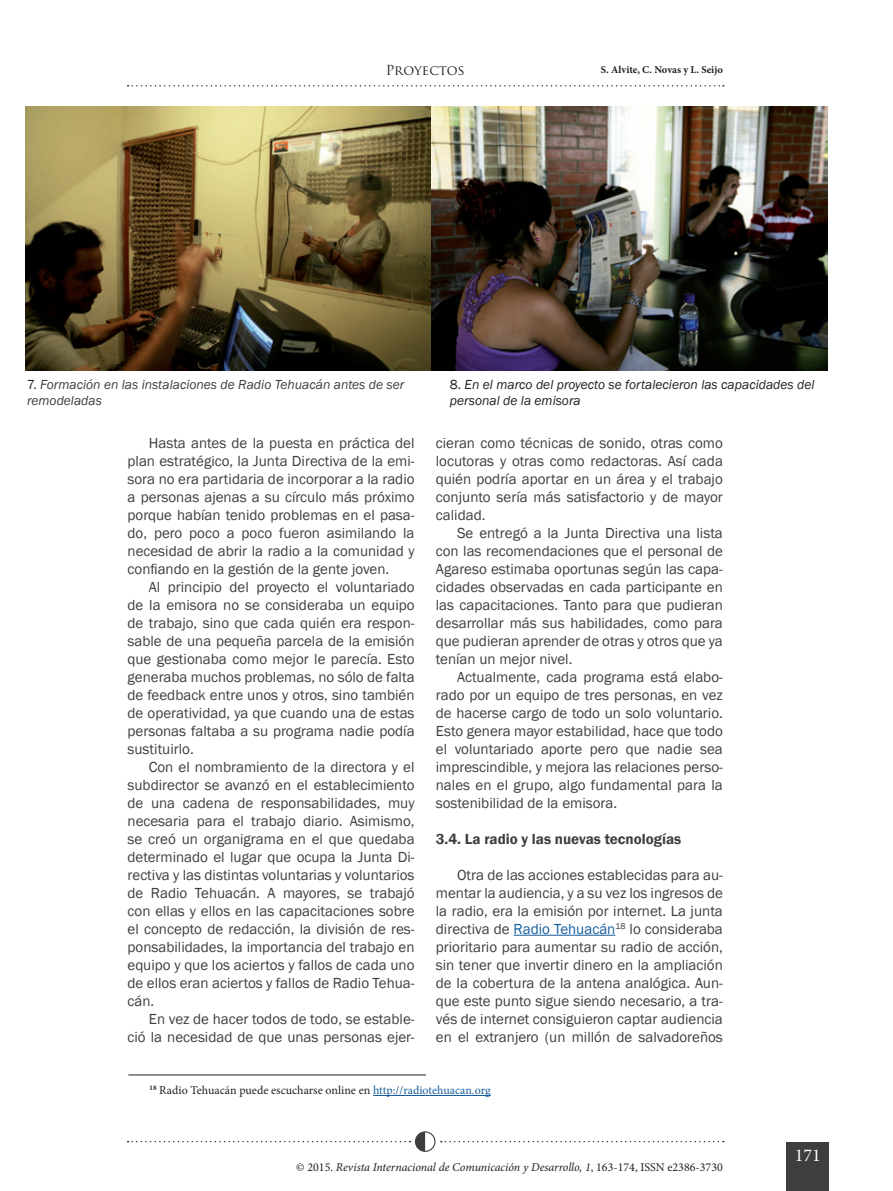
<style>
.page{position:relative;width:893px;height:1191px;background:#fff}
.page>*{position:absolute;margin:0;border:0;box-sizing:border-box;transform-origin:0 0}
.t1{font:18px "Minion Pro";color:#fff}
.t2{font:15px/18px "Franklin Gothic";color:#3e3e3f;text-align:justify}
.t3{font:600 15px "Franklin Gothic";color:#3e3e3f}
.t4{font:italic 13.5px/16.5px "Franklin Gothic";color:#231f20}
.t5{font:italic 13.5px/16.5px "Franklin Gothic";color:#3e3e3f}
.t6{font:13.5px "Trajan Pro";color:#231f20}
.t7{font:italic 12px "Minion Pro";letter-spacing:-.005em;color:#231f20}
.t8{font:12px "Minion Pro";color:#231f20}
.t9{font:700 10.5px "Minion Pro";color:#231f20}
.s1{font-style:normal;color:#231f20}
.s2{font-style:normal}
.s3{color:#175d9e}
</style>
<div class="page">
<div style="left:787px;top:1142px;width:42px;height:49px;background:#3e3e3f"></div>
<div style="left:415px;top:1131px;width:20px;height:20px;border:1px solid #3e3e3f;border-radius:50%"></div>
<svg style="left:128px;top:1131px;width:297px;height:20px"></svg>
<svg style="left:128px;top:85px;width:596px;height:2px"></svg>
<svg style="left:441px;top:1140px;width:283px;height:2px"></svg>
<hr style="left:514px;top:934px;width:101px;height:1px;background:#175d9e">
<img style="left:26px;top:106px;width:801px;height:264px">
<hr style="left:373px;top:1095px;width:118px;height:1px;background:#175d9e">
<hr style="left:128px;top:1074px;width:298px;height:1px;background:#231f20">
<p class="t6" style="left:386px;top:62px;width:81px">Proyectos</p>
<p class="t9" style="left:601px;top:62px;width:124px">S. Alvite, C. Novas y L. Seijo</p>
<p class="t5" style="left:27px;top:376px;width:379px"><span class="s1">7.</span> Formación en las instalaciones de Radio Tehuacán antes de ser remodeladas</p>
<p class="t4" style="left:450px;top:376px;width:366px"><span class="s2">8.</span> En el marco del proyecto se fortalecieron las capacidades del personal de la emisora</p>
<p class="t2" style="left:128px;top:434px;width:289px;text-indent:21px">Hasta antes de la puesta en práctica del plan estratégico, la Junta Directiva de la emi&shy;sora no era partidaria de incorporar a la radio a personas ajenas a su círculo más próximo porque habían tenido problemas en el pasa&shy;do, pero poco a poco fueron asimilando la necesidad de abrir la radio a la comunidad y confiando en la gestión de la gente joven.</p>
<p class="t2" style="left:128px;top:578px;width:289px;text-indent:21px">Al principio del proyecto el voluntariado de la emisora no se consideraba un equipo de trabajo, sino que cada quién era respon&shy;sable de una pequeña parcela de la emisión que gestionaba como mejor le parecía. Esto generaba muchos problemas, no sólo de falta de feedback entre unos y otros, sino también de operatividad, ya que cuando una de estas personas faltaba a su programa nadie podía sustituirlo.</p>
<p class="t2" style="left:128px;top:758px;width:289px;text-indent:21px">Con el nombramiento de la directora y el subdirector se avanzó en el establecimiento de una cadena de responsabilidades, muy necesaria para el trabajo diario. Asimismo, se creó un organigrama en el que quedaba determinado el lugar que ocupa la Junta Di&shy;rectiva y las distintas voluntarias y voluntarios de Radio Tehuacán. A mayores, se trabajó con ellas y ellos en las capacitaciones sobre el concepto de redacción, la división de res&shy;ponsabilidades, la importancia del trabajo en equipo y que los aciertos y fallos de cada uno de ellos eran aciertos y fallos de Radio Tehua&shy;cán.</p>
<p class="t2" style="left:128px;top:1010px;width:289px;text-align:right">En vez de hacer todos de todo, se estable&shy;ció la necesidad de que unas personas ejer-</p>
<p class="t2" style="left:436px;top:434px;width:289px">cieran como técnicas de sonido, otras como locutoras y otras como redactoras. Así cada quién podría aportar en un área y el trabajo conjunto sería más satisfactorio y de mayor calidad.</p>
<p class="t2" style="left:436px;top:524px;width:289px;text-indent:21px">Se entregó a la Junta Directiva una lista con las recomendaciones que el personal de Agareso estimaba oportunas según las capa&shy;cidades observadas en cada participante en las capacitaciones. Tanto para que pudieran desarrollar más sus habilidades, como para que pudieran aprender de otras y otros que ya tenían un mejor nivel.</p>
<p class="t2" style="left:436px;top:668px;width:289px;text-indent:21px">Actualmente, cada programa está elabo&shy;rado por un equipo de tres personas, en vez de hacerse cargo de todo un solo voluntario.<br>Esto genera mayor estabilidad, hace que todo el voluntariado aporte pero que nadie sea imprescindible, y mejora las relaciones perso&shy;nales en el grupo, algo fundamental para la sostenibilidad de la emisora.</p>
<p class="t3" style="left:436px;top:829px;width:247px">3.4. La radio y las nuevas tecnologías</p>
<p class="t2" style="left:436px;top:866px;width:289px;text-indent:21px">Otra de las acciones establecidas para au&shy;mentar la audiencia, y a su vez los ingresos de la radio, era la emisión por internet. La junta directiva de <span class="s3">Radio Tehuacán</span><sup>18</sup> lo consideraba prioritario para aumentar su radio de acción, sin tener que invertir dinero en la ampliación de la cobertura de la antena analógica. Aun&shy;que este punto sigue siendo necesario, a tra&shy;vés de internet consiguieron captar audiencia en el extranjero (un millón de salvadoreños</p>
<p class="t8" style="left:150px;top:1082px;width:343px"><sup>18</sup> Radio Tehuacán puede escucharse online en <span class="s3">http://radiotehuacan.org</span></p>
<p class="t7" style="left:296px;top:1159px;width:428px"><span class="s2">© 2015.</span> Revista Internacional de Comunicación y Desarrollo, 1<span class="s2">, 163-174, ISSN e2386-3730</span></p>
<p class="t1" style="left:795px;top:1143px;width:27px">171</p>
</div>
